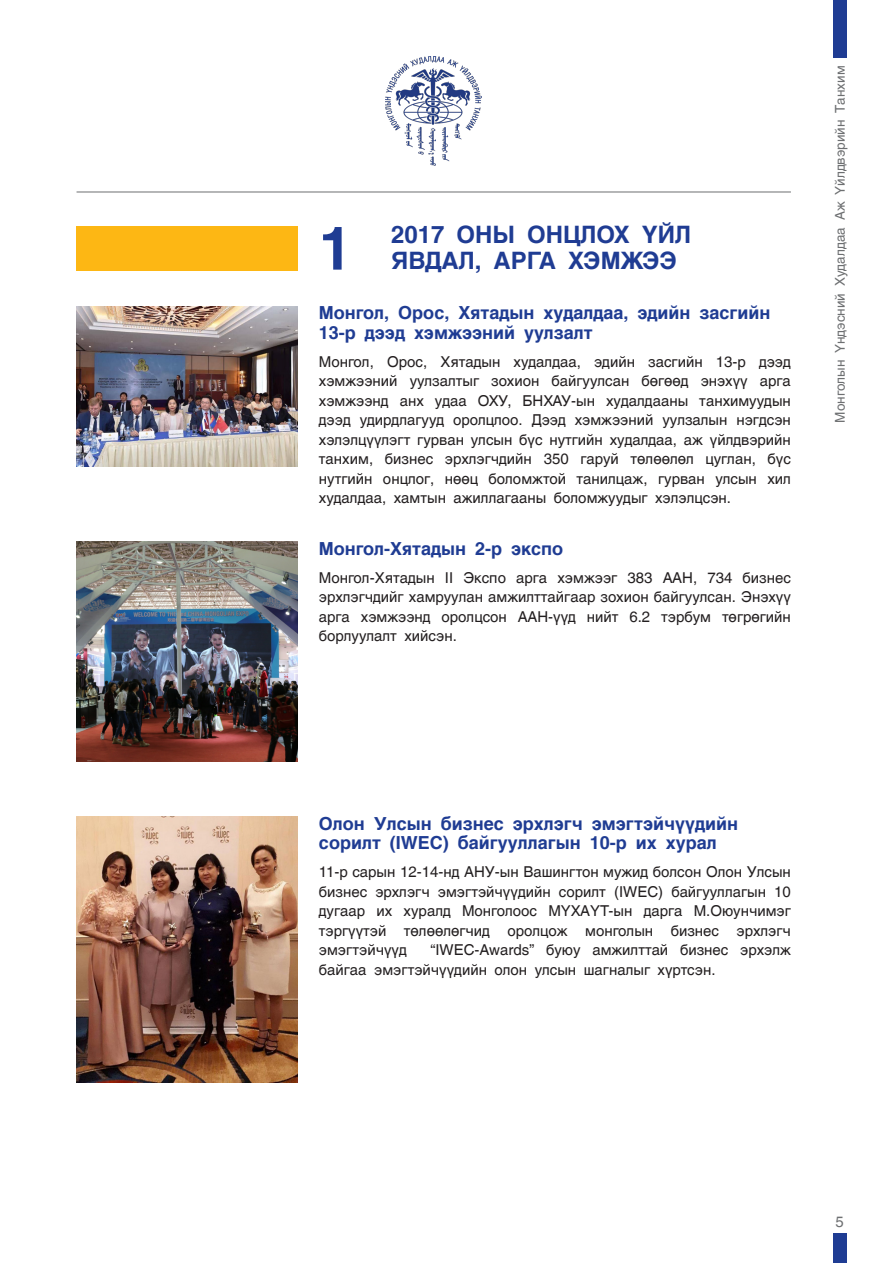
<style>
.page{position:relative;width:893px;height:1263px;background:#fff}
.page>*{position:absolute;margin:0;border:0;box-sizing:border-box;transform-origin:0 0}
.t1{font:700 60px "Mogul Helvetica";color:#1f3c93}
.t2{font:700 24px/26.4px "Mogul Helvetica";color:#1f3c93}
.t3{font:700 18px/19.5px "Mogul Helvetica";color:#1f3c93}
.t4{font:15px/19.5px "Mogul Helvetica";color:#231f20;text-align:justify}
.t5{font:15px "Mogul Helvetica";color:#6d6f71}
.t6{font:13.5px "Mogul Helvetica";color:#6d6f71}
</style>
<div class="page">
<div style="left:833px;top:0;width:14px;height:57px;background:#1f3c93"></div>
<div style="left:833px;top:1233px;width:14px;height:30px;background:#1f3c93"></div>
<div style="left:77px;top:226px;width:221px;height:44px;background:#fdb714"></div>
<hr style="left:77px;top:192px;width:714px;height:1px;background:#6d6f71">
<img style="left:386px;top:56px;width:96px;height:110px">
<img style="left:77px;top:816px;width:221px;height:266px">
<img style="left:77px;top:307px;width:221px;height:160px">
<img style="left:77px;top:542px;width:221px;height:220px">
<h1 class="t1" style="left:319px;top:215px;width:35px">1</h1>
<h2 class="t2" style="left:391px;top:221px;width:302px">2017 ОНЫ ОНЦЛОХ ҮЙЛ<br>ЯВДАЛ, АРГА ХЭМЖЭЭ</h2>
<p class="t3" style="left:319px;top:303px;width:453px">Монгол, Орос, Хятадын худалдаа, эдийн засгийн<br>13-р дээд хэмжээний уулзалт</p>
<p class="t4" style="left:319px;top:352px;width:474px">Монгол, Орос, Хятадын худалдаа, эдийн засгийн 13-р дээд хэмжээний уулзалтыг зохион байгуулсан бөгөөд энэхүү арга хэмжээнд анх удаа ОХУ, БНХАУ-ын худалдааны танхимуудын дээд удирдлагууд оролцлоо. Дээд хэмжээний уулзалын нэгдсэн хэлэлцүүлэгт гурван улсын бүс нутгийн худалдаа, аж үйлдвэрийн танхим, бизнес эрхлэгчдийн 350 гаруй төлөөлөл цуглан, бүс нутгийн онцлог, нөөц боломжтой танилцаж, гурван улсын хил худалдаа, хамтын ажиллагааны боломжуудыг хэлэлцсэн.</p>
<p class="t3" style="left:319px;top:539px;width:246px">Монгол-Хятадын 2-р экспо</p>
<p class="t4" style="left:319px;top:568px;width:473px">Монгол-Хятадын II Экспо арга хэмжээг 383 ААН, 734 бизнес эрхлэгчдийг хамруулан амжилттайгаар зохион байгуулсан. Энэхүү арга хэмжээнд оролцсон ААН-үүд нийт 6.2 тэрбум төгрөгийн борлуулалт хийсэн.</p>
<p class="t6" style="left:832px;top:422px;width:358px;rotate:-90deg">Монголын Үндэсний Худалдаа Аж Үйлдвэрийн Танхим</p>
<p class="t3" style="left:319px;top:814px;width:421px">Олон Улсын бизнес эрхлэгч эмэгтэйчүүдийн сорилт (IWEC) байгууллагын 10-р их хурал</p>
<p class="t4" style="left:319px;top:862px;width:473px">11-р сарын 12-14-нд АНУ-ын Вашингтон мужид болсон Олон Улсын бизнес эрхлэгч эмэгтэйчүүдийн сорилт (IWEC) байгууллагын 10 дугаар их хуралд Монголоос МҮХАҮТ-ын дарга М.Оюунчимэг тэргүүтэй төлөөлөгчид оролцож монголын бизнес эрхлэгч эмэгтэйчүүд</p>
<p class="t4" style="left:319px;top:940px;width:473px;text-indent:112px">“IWEC-Awards” буюу амжилттай бизнес эрхэлж байгаа эмэгтэйчүүдийн олон улсын шагналыг хүртсэн.</p>
<p class="t5" style="left:835px;top:1213px;width:10px">5</p>
</div>
